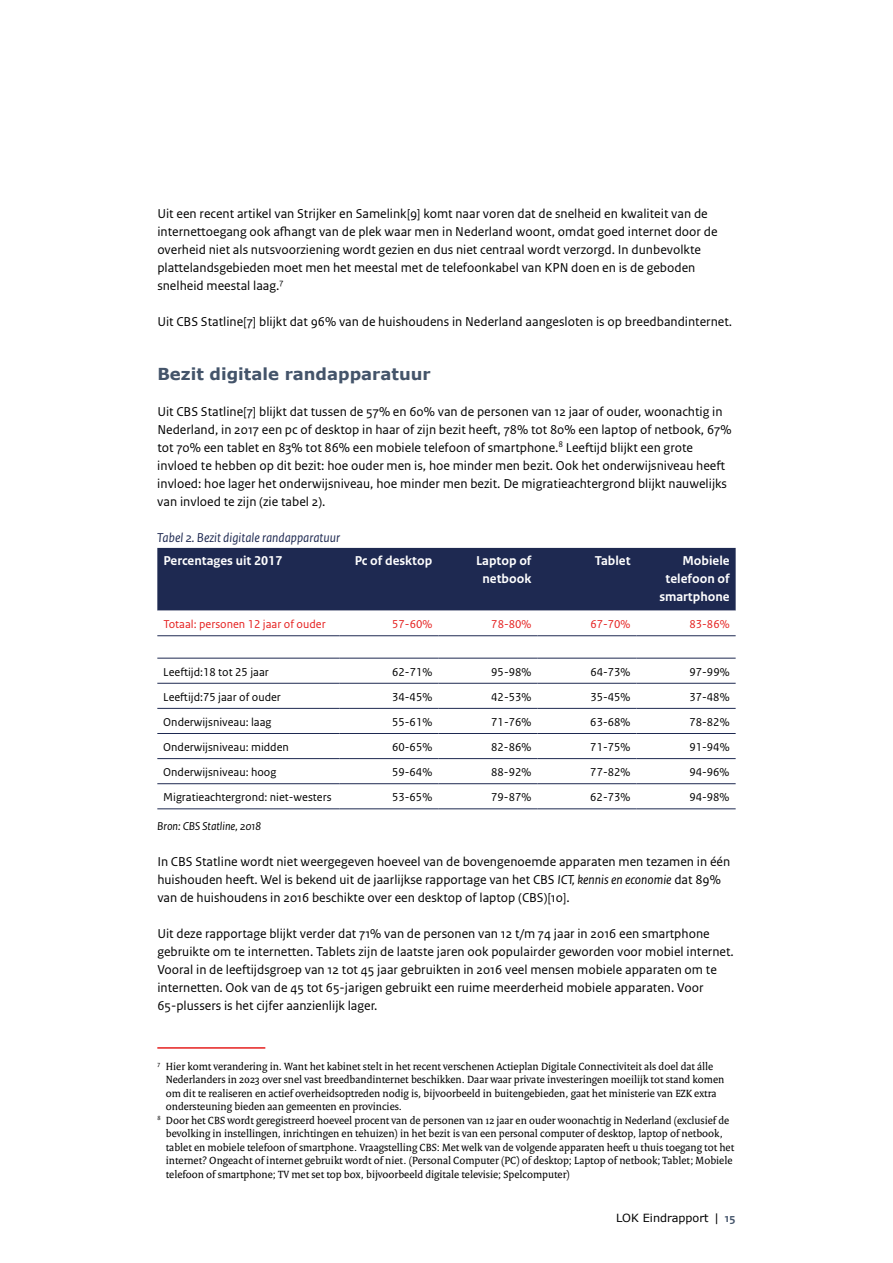
<style>
.page{position:relative;width:893px;height:1263px;background:#fff}
.page>*{position:absolute;margin:0;border:0;box-sizing:border-box;transform-origin:0 0}
.H3_Paragraafkop_Sans{font:700 16.5px "Verdana";color:#44546a}
.P_Broodtekst_Sans{font:13.5px/18px "Rijksoverheid Sans Text";color:#000}
.Tabel_Kop{font:700 13.5px/18px "Rijksoverheid Sans Text";color:#fff;text-align:center}
.P_Subalineakop_Sans{font:italic 13.5px "Rijksoverheid Sans Text";color:#1e2951}
.Tabel_Broodtekst{font:12px "Rijksoverheid Sans Text";color:#000}
.Tabel_Broodtekst-2{font:12px "Rijksoverheid Sans Text";color:#e5201f}
.P_Bijschrift{font:italic 12px "Rijksoverheid Sans Text";color:#000}
.Voetnoot{font:11.25px/13.5px "Rijksoverheid Serif";color:#000}
.t1{font:11.25px "Verdana";color:#000}
.s1{font-style:italic}
.s2{font-family:"Rijksoverheid Sans Text";font-weight:700;font-size:12px;color:#44546a}
</style>
<div class="page">
<div style="left:157px;top:548px;width:579px;height:63px;background:#1e2951"></div>
<svg style="left:157px;top:636px;width:579px;height:149px"></svg>
<hr style="left:157px;top:635px;width:182px;height:1px;background:#1e2951">
<hr style="left:339px;top:635px;width:99px;height:1px;background:#1e2951">
<hr style="left:438px;top:635px;width:99px;height:1px;background:#1e2951">
<hr style="left:537px;top:635px;width:99px;height:1px;background:#1e2951">
<hr style="left:636px;top:635px;width:100px;height:1px;background:#1e2951">
<hr style="left:157px;top:658px;width:182px;height:1px;background:#1e2951">
<hr style="left:339px;top:658px;width:99px;height:1px;background:#1e2951">
<hr style="left:438px;top:658px;width:99px;height:1px;background:#1e2951">
<hr style="left:537px;top:658px;width:99px;height:1px;background:#1e2951">
<hr style="left:636px;top:658px;width:100px;height:1px;background:#1e2951">
<hr style="left:157px;top:683px;width:182px;height:1px;background:#1e2951">
<hr style="left:339px;top:683px;width:99px;height:1px;background:#1e2951">
<hr style="left:438px;top:683px;width:99px;height:1px;background:#1e2951">
<hr style="left:537px;top:683px;width:99px;height:1px;background:#1e2951">
<hr style="left:636px;top:683px;width:100px;height:1px;background:#1e2951">
<hr style="left:157px;top:708px;width:182px;height:1px;background:#1e2951">
<hr style="left:339px;top:708px;width:99px;height:1px;background:#1e2951">
<hr style="left:438px;top:708px;width:99px;height:1px;background:#1e2951">
<hr style="left:537px;top:708px;width:99px;height:1px;background:#1e2951">
<hr style="left:636px;top:708px;width:100px;height:1px;background:#1e2951">
<hr style="left:157px;top:733px;width:182px;height:1px;background:#1e2951">
<hr style="left:339px;top:733px;width:99px;height:1px;background:#1e2951">
<hr style="left:438px;top:733px;width:99px;height:1px;background:#1e2951">
<hr style="left:537px;top:733px;width:99px;height:1px;background:#1e2951">
<hr style="left:636px;top:733px;width:100px;height:1px;background:#1e2951">
<hr style="left:157px;top:758px;width:182px;height:1px;background:#1e2951">
<hr style="left:339px;top:758px;width:99px;height:1px;background:#1e2951">
<hr style="left:438px;top:758px;width:99px;height:1px;background:#1e2951">
<hr style="left:537px;top:758px;width:99px;height:1px;background:#1e2951">
<hr style="left:636px;top:758px;width:100px;height:1px;background:#1e2951">
<hr style="left:157px;top:783px;width:182px;height:1px;background:#1e2951">
<hr style="left:339px;top:783px;width:99px;height:1px;background:#1e2951">
<hr style="left:438px;top:783px;width:99px;height:1px;background:#1e2951">
<hr style="left:537px;top:783px;width:99px;height:1px;background:#1e2951">
<hr style="left:636px;top:783px;width:100px;height:1px;background:#1e2951">
<hr style="left:157px;top:808px;width:182px;height:1px;background:#1e2951">
<hr style="left:339px;top:808px;width:99px;height:1px;background:#1e2951">
<hr style="left:438px;top:808px;width:99px;height:1px;background:#1e2951">
<hr style="left:537px;top:808px;width:99px;height:1px;background:#1e2951">
<hr style="left:636px;top:808px;width:100px;height:1px;background:#1e2951">
<hr style="left:157px;top:1047px;width:108px;height:2px;background:#e5201f">
<p class="P_Broodtekst_Sans" style="left:157px;top:205px;width:562px">Uit een recent artikel van Strijker en Samelink[9] komt naar voren dat de snelheid en kwaliteit van de internettoegang ook afhangt van de plek waar men in Nederland woont, omdat goed internet door de overheid niet als nutsvoorziening wordt gezien en dus niet centraal wordt verzorgd. In dunbevolkte plattelandsgebieden moet men het meestal met de telefoonkabel van KPN doen en is de geboden snelheid meestal laag.<sup>7</sup></p>
<p class="P_Broodtekst_Sans" style="left:157px;top:313px;width:576px">Uit CBS Statline[7] blijkt dat 96% van de huishoudens in Nederland aangesloten is op breedbandinternet.</p>
<h3 class="H3_Paragraafkop_Sans" style="left:157px;top:363px;width:275px">Bezit digitale randapparatuur</h3>
<p class="P_Broodtekst_Sans" style="left:157px;top:403px;width:576px">Uit CBS Statline[7] blijkt dat tussen de 57% en 60% van de personen van 12 jaar of ouder, woonachtig in Nederland, in 2017 een pc of desktop in haar of zijn bezit heeft, 78% tot 80% een laptop of netbook, 67% tot 70% een tablet en 83% tot 86% een mobiele telefoon of smartphone.<sup>8</sup> Leeftijd blijkt een grote invloed te hebben op dit bezit: hoe ouder men is, hoe minder men bezit. Ook het onderwijsniveau heeft invloed: hoe lager het onderwijsniveau, hoe minder men bezit. De migratieachtergrond blijkt nauwelijks van invloed te zijn (zie tabel 2).</p>
<p class="P_Subalineakop_Sans" style="left:157px;top:530px;width:184px">Tabel 2. Bezit digitale randapparatuur</p>
<p class="Tabel_Kop" style="left:163px;top:552px;width:121px">Percentages uit 2017</p>
<p class="Tabel_Kop" style="left:355px;top:552px;width:79px">Pc of desktop</p>
<p class="Tabel_Kop" style="left:476px;top:552px;width:57px">Laptop of netbook</p>
<p class="Tabel_Kop" style="left:595px;top:552px;width:37px">Tablet</p>
<p class="Tabel_Kop" style="left:659px;top:552px;width:72px;text-align:right">Mobiele telefoon of smartphone</p>
<p class="Tabel_Broodtekst-2" style="left:163px;top:617px;width:164px">Totaal: personen 12 jaar of ouder</p>
<p class="Tabel_Broodtekst-2" style="left:392px;top:617px;width:42px">57-60%</p>
<p class="Tabel_Broodtekst-2" style="left:491px;top:617px;width:42px">78-80%</p>
<p class="Tabel_Broodtekst-2" style="left:590px;top:617px;width:42px">67-70%</p>
<p class="Tabel_Broodtekst-2" style="left:689px;top:617px;width:42px">83-86%</p>
<p class="Tabel_Broodtekst" style="left:163px;top:665px;width:107px">Leeftijd:18 tot 25 jaar</p>
<p class="Tabel_Broodtekst" style="left:392px;top:665px;width:42px">62-71%</p>
<p class="Tabel_Broodtekst" style="left:491px;top:665px;width:42px">95-98%</p>
<p class="Tabel_Broodtekst" style="left:590px;top:665px;width:42px">64-73%</p>
<p class="Tabel_Broodtekst" style="left:689px;top:665px;width:42px">97-99%</p>
<p class="Tabel_Broodtekst" style="left:163px;top:690px;width:119px">Leeftijd:75 jaar of ouder</p>
<p class="Tabel_Broodtekst" style="left:392px;top:690px;width:42px">34-45%</p>
<p class="Tabel_Broodtekst" style="left:491px;top:690px;width:42px">42-53%</p>
<p class="Tabel_Broodtekst" style="left:590px;top:690px;width:42px">35-45%</p>
<p class="Tabel_Broodtekst" style="left:689px;top:690px;width:42px">37-48%</p>
<p class="Tabel_Broodtekst" style="left:163px;top:715px;width:110px">Onderwijsniveau: laag</p>
<p class="Tabel_Broodtekst" style="left:392px;top:715px;width:42px">55-61%</p>
<p class="Tabel_Broodtekst" style="left:491px;top:715px;width:42px">71-76%</p>
<p class="Tabel_Broodtekst" style="left:590px;top:715px;width:42px">63-68%</p>
<p class="Tabel_Broodtekst" style="left:689px;top:715px;width:42px">78-82%</p>
<p class="Tabel_Broodtekst" style="left:163px;top:740px;width:127px">Onderwijsniveau: midden</p>
<p class="Tabel_Broodtekst" style="left:392px;top:740px;width:42px">60-65%</p>
<p class="Tabel_Broodtekst" style="left:491px;top:740px;width:42px">82-86%</p>
<p class="Tabel_Broodtekst" style="left:590px;top:740px;width:42px">71-75%</p>
<p class="Tabel_Broodtekst" style="left:689px;top:740px;width:42px">91-94%</p>
<p class="Tabel_Broodtekst" style="left:163px;top:765px;width:115px">Onderwijsniveau: hoog</p>
<p class="Tabel_Broodtekst" style="left:392px;top:765px;width:42px">59-64%</p>
<p class="Tabel_Broodtekst" style="left:491px;top:765px;width:42px">88-92%</p>
<p class="Tabel_Broodtekst" style="left:590px;top:765px;width:42px">77-82%</p>
<p class="Tabel_Broodtekst" style="left:689px;top:765px;width:42px">94-96%</p>
<p class="Tabel_Broodtekst" style="left:163px;top:790px;width:170px">Migratieachtergrond: niet-westers</p>
<p class="Tabel_Broodtekst" style="left:392px;top:790px;width:42px">53-65%</p>
<p class="Tabel_Broodtekst" style="left:491px;top:790px;width:42px">79-87%</p>
<p class="Tabel_Broodtekst" style="left:590px;top:790px;width:42px">62-73%</p>
<p class="Tabel_Broodtekst" style="left:689px;top:790px;width:42px">94-98%</p>
<p class="P_Bijschrift" style="left:157px;top:819px;width:105px">Bron: CBS Statline, 2018</p>
<p class="P_Broodtekst_Sans" style="left:157px;top:853px;width:574px">In CBS Statline wordt niet weergegeven hoeveel van de bovengenoemde apparaten men tezamen in één huishouden heeft. Wel is bekend uit de jaarlijkse rapportage van het CBS <span class="s1">ICT, kennis en economie</span> dat 89% van de huishoudens in 2016 beschikte over een desktop of laptop (CBS)[10].</p>
<p class="P_Broodtekst_Sans" style="left:157px;top:925px;width:578px">Uit deze rapportage blijkt verder dat 71% van de personen van 12 t/m 74 jaar in 2016 een smartphone gebruikte om te internetten. Tablets zijn de laatste jaren ook populairder geworden voor mobiel internet.<br>Vooral in de leeftijdsgroep van 12 tot 45 jaar gebruikten in 2016 veel mensen mobiele apparaten om te internetten. Ook van de 45 tot 65-jarigen gebruikt een ruime meerderheid mobiele apparaten. Voor 65-plussers is het cijfer aanzienlijk lager.</p>
<p class="Voetnoot" style="left:166px;top:1059px;width:560px;text-indent:-9px"><sup>7</sup> Hier komt verandering in. Want het kabinet stelt in het recent verschenen Actieplan Digitale Connectiviteit als doel dat álle Nederlanders in 2023 over snel vast breedbandinternet beschikken. Daar waar private investeringen moeilijk tot stand komen om dit te realiseren en actief overheidsoptreden nodig is, bijvoorbeeld in buitengebieden, gaat het ministerie van EZK extra ondersteuning bieden aan gemeenten en provincies.</p>
<p class="Voetnoot" style="left:166px;top:1113px;width:570px;text-indent:-9px"><sup>8</sup> Door het CBS wordt geregistreerd hoeveel procent van de personen van 12 jaar en ouder woonachtig in Nederland (exclusief de bevolking in instellingen, inrichtingen en tehuizen) in het bezit is van een personal computer of desktop, laptop of netbook, tablet en mobiele telefoon of smartphone. Vraagstelling CBS: Met welk van de volgende apparaten heeft u thuis toegang tot het internet? Ongeacht of internet gebruikt wordt of niet. (Personal Computer (PC) of desktop; Laptop of netbook; Tablet; Mobiele telefoon of smartphone; TV met set top box, bijvoorbeeld digitale televisie; Spelcomputer)</p>
<p class="t1" style="left:616px;top:1210px;width:121px">LOK Eindrapport | <span class="s2">15</span></p>
</div>
